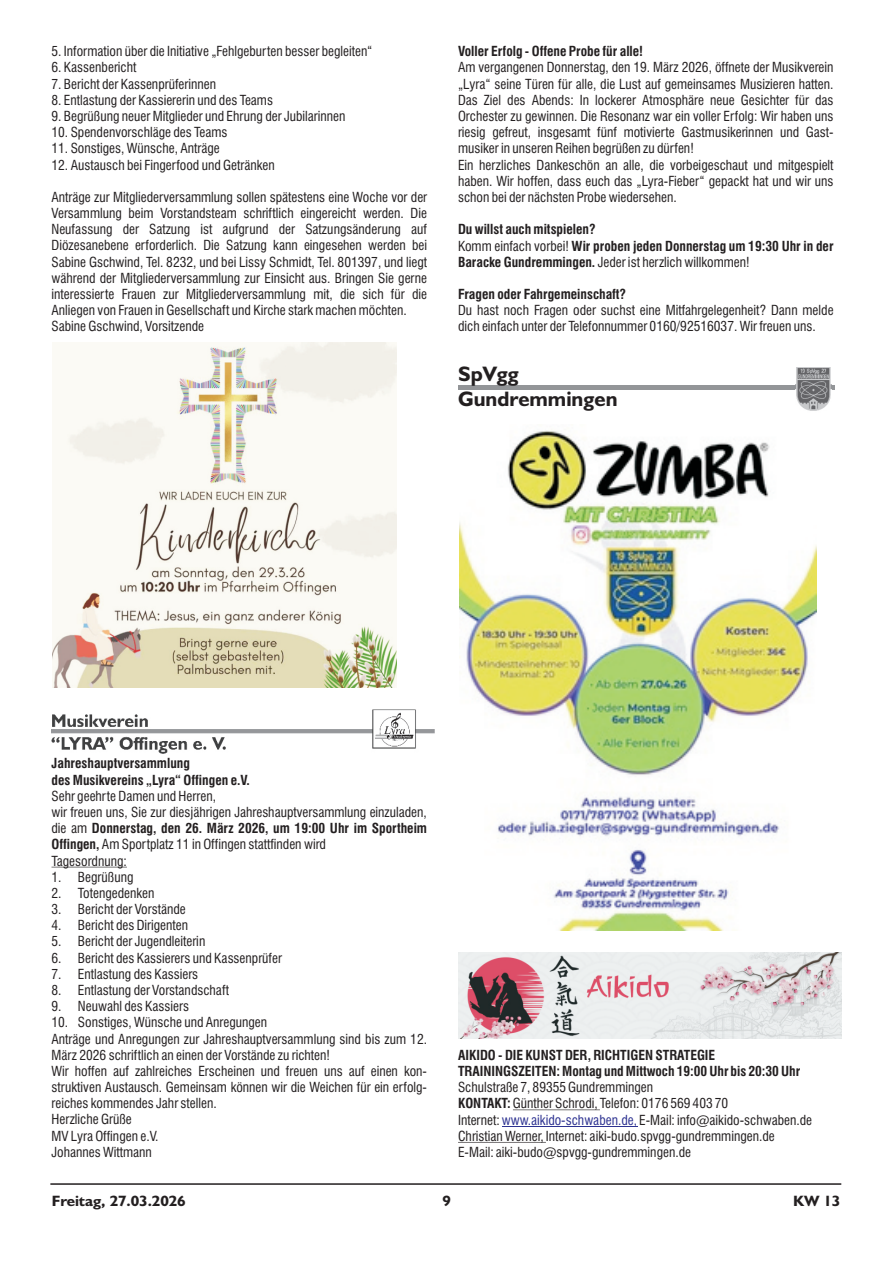
<style>
.page{position:relative;width:893px;height:1263px;background:#fff}
.page>*{position:absolute;margin:0;border:0;box-sizing:border-box;transform-origin:0 0}
.t1{font:700 21px/25.2px "Humanist 521 BT";color:#231f20}
.t2{font:700 15px "Humanist 521 BT";letter-spacing:-.005em;color:#231f20;scale:1.04 1}
.t3{font:condensed 13.5px/16.2px "Swiss 721 BT";color:#231f20}
.t4{font:700 condensed 13.5px/16.2px "Swiss 721 BT";color:#231f20}
.s1{font-weight:400}
.s2{font-weight:700}
.s3{color:#2d3291}
</style>
<div class="page">
<hr style="left:50px;top:1183px;width:791px;height:2px;background:#231f20">
<hr style="left:52px;top:867px;width:75px;height:1px;background:#231f20">
<hr style="left:513px;top:1109px;width:87px;height:1px;background:#231f20">
<hr style="left:458px;top:1142px;width:88px;height:1px;background:#231f20">
<hr style="left:502px;top:1126px;width:135px;height:1px;background:#2d3291">
<img style="left:52px;top:343px;width:345px;height:344px">
<img style="left:52px;top:709px;width:383px;height:44px">
<img style="left:459px;top:952px;width:382px;height:87px">
<div style="left:459px;top:385px;width:376px;height:5px;background:#939598"></div>
<img style="left:795px;top:368px;width:37px;height:43px">
<img style="left:459px;top:430px;width:358px;height:500px">
<p class="t3" style="left:52px;top:45px;width:322px">5. Information über die Initiative „Fehlgeburten besser begleiten“</p>
<p class="t3" style="left:52px;top:61px;width:86px">6. Kassenbericht</p>
<p class="t3" style="left:52px;top:77px;width:166px">7. Bericht der Kassenprüferinnen</p>
<p class="t3" style="left:52px;top:93px;width:223px">8. Entlastung der Kassiererin und des Teams</p>
<p class="t3" style="left:52px;top:109px;width:295px">9. Begrüßung neuer Mitglieder und Ehrung der Jubilarinnen</p>
<p class="t3" style="left:52px;top:126px;width:178px">10. Spendenvorschläge des Teams</p>
<p class="t3" style="left:52px;top:142px;width:170px">11. Sonstiges, Wünsche, Anträge</p>
<p class="t3" style="left:52px;top:158px;width:225px">12. Austausch bei Fingerfood und Getränken</p>
<p class="t3" style="left:52px;top:190px;width:377px">Anträge zur Mitgliederversammlung sollen spätestens eine Woche vor der Versammlung beim Vorstandsteam schriftlich eingereicht werden. Die Neufassung der Satzung ist aufgrund der Satzungsänderung auf Diözesanebene erforderlich. Die Satzung kann eingesehen werden bei Sabine Gschwind, Tel. 8232, und bei Lissy Schmidt, Tel. 801397, und liegt während der Mitgliederversammlung zur Einsicht aus. Bringen Sie gerne interessierte Frauen zur Mitgliederversammlung mit, die sich für die Anliegen von Frauen in Gesellschaft und Kirche stark machen möchten.<br>Sabine Gschwind, Vorsitzende</p>
<p class="t4" style="left:458px;top:45px;width:187px">Voller Erfolg - Offene Probe für alle!</p>
<p class="t3" style="left:458px;top:61px;width:377px">Am vergangenen Donnerstag, den 19. März 2026, öffnete der Musikverein „Lyra“ seine Türen für alle, die Lust auf gemeinsames Musizieren hatten.<br>Das Ziel des Abends: In lockerer Atmosphäre neue Gesichter für das Orchester zu gewinnen. Die Resonanz war ein voller Erfolg: Wir haben uns riesig gefreut, insgesamt fünf motivierte Gastmusikerinnen und Gast&shy;musiker in unseren Reihen begrüßen zu dürfen!<br>Ein herzliches Dankeschön an alle, die vorbeigeschaut und mitgespielt haben. Wir hoffen, dass euch das „Lyra-Fieber“ gepackt hat und wir uns schon bei der nächsten Probe wiedersehen.</p>
<p class="t4" style="left:458px;top:223px;width:377px">Du willst auch mitspielen?<br><span class="s1">Komm einfach vorbei!</span> Wir proben jeden Donnerstag um 19:30 Uhr in der<br>Baracke Gundremmingen. <span class="s1">Jeder ist herzlich willkommen!</span></p>
<p class="t4" style="left:458px;top:287px;width:170px">Fragen oder Fahrgemeinschaft?</p>
<p class="t3" style="left:458px;top:304px;width:377px">Du hast noch Fragen oder suchst eine Mitfahrgelegenheit? Dann melde dich einfach unter der Telefonnummer 0160/92516037. Wir freuen uns.</p>
<h1 class="t1" style="left:458px;top:363px;width:161px">SpVgg<br>Gundremmingen</h1>
<p class="t4" style="left:52px;top:757px;width:200px">Jahreshauptversammlung<br>des Musikvereins „Lyra“ Offingen e.V.</p>
<p class="t3" style="left:52px;top:789px;width:377px">Sehr geehrte Damen und Herren,<br>wir freuen uns, Sie zur diesjährigen Jahreshauptversammlung einzuladen, die am <span class="s2">Donnerstag, den 26. März 2026, um 19:00 Uhr im Sportheim Offingen,</span> Am Sportplatz 11 in Offingen stattfinden wird<br>Tagesordnung:</p>
<p class="t3" style="left:52px;top:870px;width:83px">1. Begrüßung</p>
<p class="t3" style="left:52px;top:886px;width:104px">2. Totengedenken</p>
<p class="t3" style="left:52px;top:902px;width:136px">3. Bericht der Vorstände</p>
<p class="t3" style="left:52px;top:919px;width:138px">4. Bericht des Dirigenten</p>
<p class="t3" style="left:52px;top:935px;width:155px">5. Bericht der Jugendleiterin</p>
<p class="t3" style="left:52px;top:951px;width:232px">6. Bericht des Kassierers und Kassenprüfer</p>
<p class="t3" style="left:52px;top:967px;width:148px">7. Entlastung des Kassiers</p>
<p class="t3" style="left:52px;top:983px;width:179px">8. Entlastung der Vorstandschaft</p>
<p class="t3" style="left:51px;top:999px;width:139px">9. Neuwahl des Kassiers</p>
<p class="t3" style="left:51px;top:1016px;width:377px">10. Sonstiges, Wünsche und Anregungen<br>Anträge und Anregungen zur Jahreshauptversammlung sind bis zum 12.<br>März 2026 schriftlich an einen der Vorstände zu richten!</p>
<p class="t4" style="left:458px;top:1048px;width:259px">AIKIDO - DIE KUNST DER, RICHTIGEN STRATEGIE</p>
<p class="t3" style="left:51px;top:1064px;width:377px">Wir hoffen auf zahlreiches Erscheinen und freuen uns auf einen kon-</p>
<p class="t4" style="left:458px;top:1064px;width:344px">TRAININGSZEITEN: Montag und Mittwoch 19:00 Uhr bis 20:30 Uhr</p>
<p class="t3" style="left:51px;top:1080px;width:377px">struktiven Austausch. Gemeinsam können wir die Weichen für ein erfolg-</p>
<p class="t3" style="left:458px;top:1080px;width:197px">Schulstraße 7, 89355 Gundremmingen</p>
<p class="t3" style="left:51px;top:1097px;width:167px">reiches kommendes Jahr stellen.</p>
<p class="t3" style="left:458px;top:1097px;width:272px"><span class="s2">KONTAKT:</span> Günther Schrodi, Telefon: 0176 569 403 70</p>
<p class="t3" style="left:51px;top:1113px;width:82px">Herzliche Grüße</p>
<p class="t3" style="left:458px;top:1113px;width:356px">Internet:<span class="s3">www.aikido-schwaben.de,</span>E-Mail: info@aikido-schwaben.de</p>
<p class="t3" style="left:51px;top:1129px;width:109px">MV Lyra Offingen e.V.</p>
<p class="t3" style="left:458px;top:1129px;width:318px">Christian Werner, Internet: aiki-budo.spvgg-gundremmingen.de</p>
<p class="t3" style="left:51px;top:1145px;width:102px">Johannes Wittmann</p>
<p class="t3" style="left:458px;top:1145px;width:235px">E-Mail: aiki-budo@spvgg-gundremmingen.de</p>
<p class="t2" style="left:52px;top:1194px;width:130px">Freitag, 27.03.2026</p>
<p class="t2" style="left:442px;top:1194px;width:10px">9</p>
<p class="t2" style="left:793px;top:1194px;width:47px">KW 13</p>
</div>
